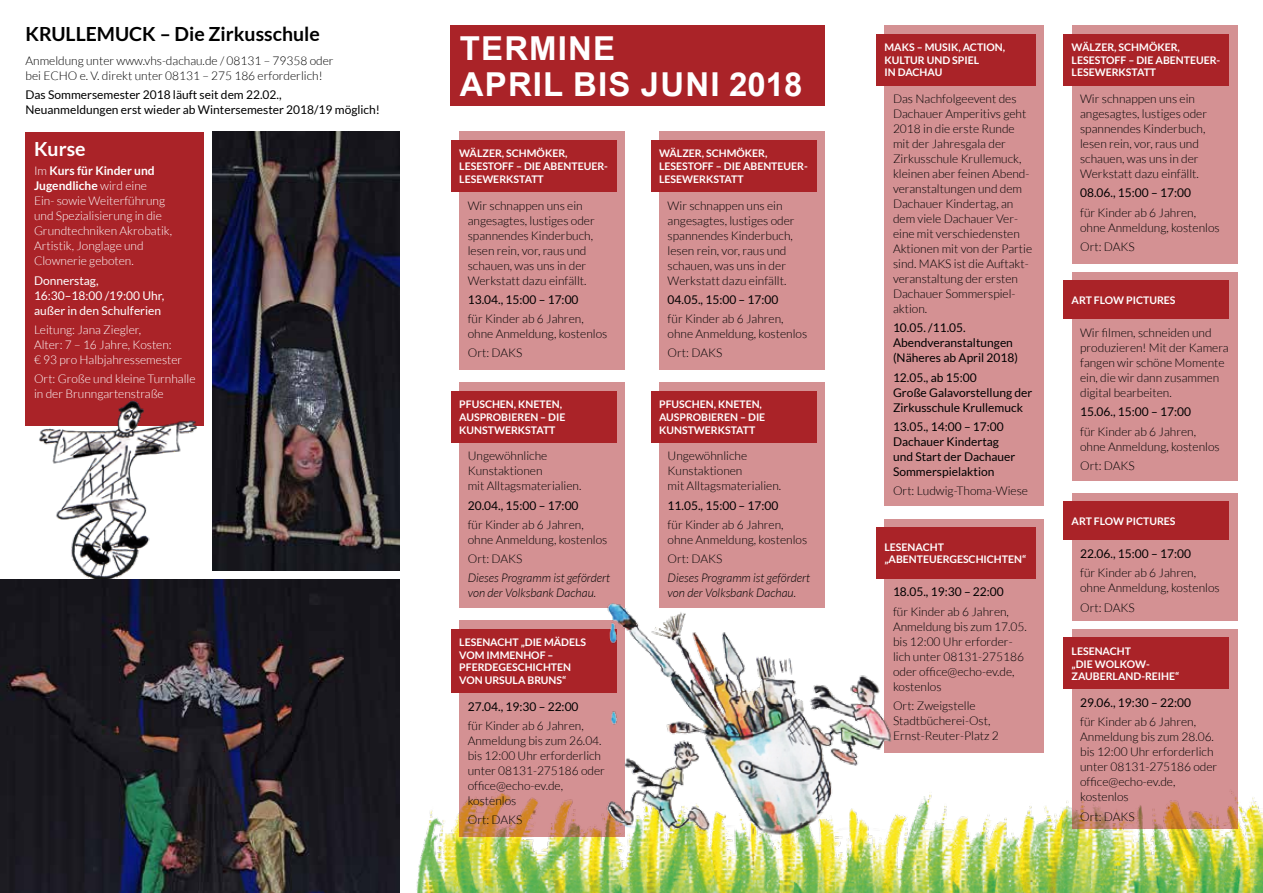
<style>
.page{position:relative;width:1263px;height:893px;background:#fff}
.page>*{position:absolute;margin:0;border:0;box-sizing:border-box;transform-origin:0 0}
.t1{font:700 33px/36px "Arial";letter-spacing:.035em;color:#fff}
.t2{font:700 19.5px "Lato";color:#000}
.t3{font:700 19.5px "Lato";color:#fff}
.t4{font:300 12px/15px "Lato";color:#000}
.t5{font:12px/15px "Lato";color:#000}
.t6{font:300 12px/15px "Lato";color:#fff}
.t7{font:italic 300 12px/15px "Lato";color:#000}
.t8{font:12px/15px "Lato";color:#fff}
.t9{font:700 10.5px/12.6px "Lato";color:#fff}
.s1{font-weight:700}
</style>
<div class="page">
<img style="left:416px;top:783px;width:847px;height:110px">
<div style="left:451px;top:26px;width:374px;height:80px;background:#aa2328"></div>
<div style="left:26px;top:132px;width:178px;height:293px;background:#aa2328"></div>
<div style="left:459px;top:132px;width:166px;height:238px;background:#d49193"></div>
<div style="left:659px;top:132px;width:166px;height:238px;background:#d49193"></div>
<div style="left:1071px;top:26px;width:166px;height:238px;background:#d49193"></div>
<svg style="left:459px;top:620px;width:114px;height:217px;background:#d28f87"></svg>
<svg style="left:1071px;top:629px;width:166px;height:200px;background:#d2908e"></svg>
<div style="left:1071px;top:272px;width:166px;height:208px;background:#d49193"></div>
<div style="left:1071px;top:493px;width:166px;height:128px;background:#d49193"></div>
<div style="left:459px;top:383px;width:166px;height:225px;background:#d49193"></div>
<div style="left:884px;top:26px;width:160px;height:480px;background:#d49193"></div>
<div style="left:884px;top:519px;width:160px;height:234px;background:#d49193"></div>
<div style="left:451px;top:140px;width:166px;height:51px;background:#aa2328"></div>
<div style="left:651px;top:140px;width:165px;height:51px;background:#aa2328"></div>
<div style="left:1063px;top:34px;width:166px;height:51px;background:#aa2328"></div>
<div style="left:451px;top:629px;width:166px;height:64px;background:#aa2328"></div>
<div style="left:1063px;top:638px;width:166px;height:51px;background:#aa2328"></div>
<div style="left:1063px;top:281px;width:166px;height:38px;background:#aa2328"></div>
<div style="left:1063px;top:502px;width:166px;height:38px;background:#aa2328"></div>
<div style="left:451px;top:391px;width:166px;height:51px;background:#aa2328"></div>
<div style="left:876px;top:34px;width:159px;height:51px;background:#aa2328"></div>
<div style="left:876px;top:527px;width:159px;height:51px;background:#aa2328"></div>
<img style="left:36px;top:400px;width:163px;height:180px">
<div style="left:659px;top:383px;width:166px;height:225px;background:#d49193"></div>
<div style="left:651px;top:391px;width:165px;height:51px;background:#aa2328"></div>
<img style="left:573px;top:603px;width:359px;height:247px">
<img style="left:0;top:580px;width:400px;height:313px">
<img style="left:213px;top:132px;width:187px;height:439px">
<h2 class="t2" style="left:26px;top:23px;width:296px">KRULLEMUCK – Die Zirkusschule</h2>
<p class="t4" style="left:26px;top:53px;width:310px">Anmeldung unter www.vhs-dachau.de / 08131 – 79358 oder bei ECHO e. V. direkt unter 08131 – 275 186 erforderlich!</p>
<p class="t5" style="left:26px;top:87px;width:356px">Das Sommersemester 2018 läuft seit dem 22.02.,<br>Neuanmeldungen erst wieder ab Wintersemester 2018/19 möglich!</p>
<h2 class="t3" style="left:34px;top:138px;width:53px">Kurse</h2>
<p class="t6" style="left:34px;top:164px;width:140px">Im <span class="s1">Kurs für Kinder und<br>Jugendliche</span> wird eine<br>Ein- sowie Weiterführung und Spezialisierung in die<br>Grundtechniken Akrobatik,<br>Artistik, Jonglage und<br>Clownerie geboten.</p>
<p class="t8" style="left:34px;top:273px;width:132px">Donnerstag,<br>16:30–18:00 /19:00 Uhr, außer in den Schulferien</p>
<p class="t6" style="left:34px;top:322px;width:150px">Leitung: Jana Ziegler,<br>Alter: 7 – 16 Jahre, Kosten:<br>€ 93 pro Halbjahressemester</p>
<p class="t6" style="left:34px;top:371px;width:163px">Ort: Große und kleine Turnhalle in der Brunngartenstraße</p>
<h1 class="t1" style="left:460px;top:31px;width:344px">TERMINE<br>APRIL BIS JUNI 2018</h1>
<p class="t9" style="left:1071px;top:41px;width:150px">WÄLZER, SCHMÖKER,<br>LESESTOFF – DIE ABENTEUER-<br>LESEWERKSTATT</p>
<p class="t9" style="left:884px;top:41px;width:122px">MAKS – MUSIK, ACTION,<br>KULTUR UND SPIEL<br>IN DACHAU</p>
<p class="t4" style="left:893px;top:91px;width:141px">Das Nachfolgeevent des<br>Dachauer Amperitivs geht<br>2018 in die erste Runde mit der Jahresgala der<br>Zirkusschule Krullemuck, kleinen aber feinen Abend&shy;veranstaltungen und dem<br>Dachauer Kindertag, an dem viele Dachauer Ver&shy;eine mit verschiedensten<br>Aktionen mit von der Partie sind. MAKS ist die Auftakt&shy;veranstaltung der ersten<br>Dachauer Sommerspiel&shy;aktion.</p>
<p class="t5" style="left:893px;top:321px;width:126px">10.05. /11.05.<br>Abendveranstaltungen (Näheres ab April 2018)</p>
<p class="t5" style="left:893px;top:370px;width:141px">12.05., ab 15:00<br>Große Galavorstellung der<br>Zirkusschule Krullemuck</p>
<p class="t5" style="left:893px;top:419px;width:124px">13.05., 14:00 – 17:00<br>Dachauer Kindertag und Start der Dachauer<br>Sommerspielaktion</p>
<p class="t4" style="left:893px;top:483px;width:136px">Ort: Ludwig-Thoma-Wiese</p>
<p class="t4" style="left:1080px;top:91px;width:128px">Wir schnappen uns ein angesagtes, lustiges oder spannendes Kinderbuch, lesen rein, vor, raus und schauen, was uns in der<br>Werkstatt dazu einfällt.</p>
<p class="t5" style="left:1080px;top:186px;width:112px">08.06., 15:00 – 17:00</p>
<p class="t4" style="left:1080px;top:205px;width:141px">für Kinder ab 6 Jahren, ohne Anmeldung, kostenlos</p>
<p class="t4" style="left:1080px;top:239px;width:56px">Ort: DAKS</p>
<p class="t9" style="left:459px;top:147px;width:150px">WÄLZER, SCHMÖKER,<br>LESESTOFF – DIE ABENTEUER-<br>LESEWERKSTATT</p>
<p class="t9" style="left:659px;top:147px;width:150px">WÄLZER, SCHMÖKER,<br>LESESTOFF – DIE ABENTEUER-<br>LESEWERKSTATT</p>
<p class="t4" style="left:468px;top:198px;width:128px">Wir schnappen uns ein angesagtes, lustiges oder spannendes Kinderbuch, lesen rein, vor, raus und schauen, was uns in der<br>Werkstatt dazu einfällt.</p>
<p class="t5" style="left:468px;top:292px;width:112px">13.04., 15:00 – 17:00</p>
<p class="t4" style="left:468px;top:311px;width:141px">für Kinder ab 6 Jahren, ohne Anmeldung, kostenlos</p>
<p class="t4" style="left:468px;top:345px;width:56px">Ort: DAKS</p>
<p class="t4" style="left:668px;top:198px;width:128px">Wir schnappen uns ein angesagtes, lustiges oder spannendes Kinderbuch, lesen rein, vor, raus und schauen, was uns in der<br>Werkstatt dazu einfällt.</p>
<p class="t5" style="left:668px;top:292px;width:112px">04.05., 15:00 – 17:00</p>
<p class="t4" style="left:668px;top:311px;width:141px">für Kinder ab 6 Jahren, ohne Anmeldung, kostenlos</p>
<p class="t4" style="left:668px;top:345px;width:56px">Ort: DAKS</p>
<p class="t9" style="left:1071px;top:294px;width:105px">ART FLOW PICTURES</p>
<p class="t4" style="left:1080px;top:325px;width:150px">Wir filmen, schneiden und produzieren! Mit der Kamera fangen wir schöne Momente ein, die wir dann zusammen digital bearbeiten.</p>
<p class="t5" style="left:1080px;top:404px;width:112px">15.06., 15:00 – 17:00</p>
<p class="t4" style="left:1080px;top:424px;width:141px">für Kinder ab 6 Jahren, ohne Anmeldung, kostenlos</p>
<p class="t4" style="left:1080px;top:458px;width:56px">Ort: DAKS</p>
<p class="t9" style="left:459px;top:398px;width:108px">PFUSCHEN, KNETEN,<br>AUSPROBIEREN – DIE<br>KUNSTWERKSTATT</p>
<p class="t9" style="left:659px;top:398px;width:108px">PFUSCHEN, KNETEN,<br>AUSPROBIEREN – DIE<br>KUNSTWERKSTATT</p>
<p class="t4" style="left:468px;top:449px;width:115px">Ungewöhnliche<br>Kunstaktionen<br>mit Alltagsmaterialien.</p>
<p class="t5" style="left:468px;top:498px;width:112px">20.04., 15:00 – 17:00</p>
<p class="t4" style="left:468px;top:517px;width:141px">für Kinder ab 6 Jahren, ohne Anmeldung, kostenlos</p>
<p class="t4" style="left:468px;top:551px;width:56px">Ort: DAKS</p>
<p class="t7" style="left:468px;top:571px;width:144px">Dieses Programm ist gefördert von der Volksbank Dachau.</p>
<p class="t4" style="left:668px;top:449px;width:115px">Ungewöhnliche<br>Kunstaktionen<br>mit Alltagsmaterialien.</p>
<p class="t5" style="left:668px;top:498px;width:112px">11.05., 15:00 – 17:00</p>
<p class="t4" style="left:668px;top:517px;width:141px">für Kinder ab 6 Jahren, ohne Anmeldung, kostenlos</p>
<p class="t4" style="left:668px;top:551px;width:56px">Ort: DAKS</p>
<p class="t7" style="left:668px;top:571px;width:144px">Dieses Programm ist gefördert von der Volksbank Dachau.</p>
<p class="t9" style="left:1071px;top:515px;width:105px">ART FLOW PICTURES</p>
<p class="t9" style="left:884px;top:540px;width:143px">LESENACHT „ABENTEUERGESCHICHTEN“</p>
<p class="t5" style="left:1080px;top:546px;width:112px">22.06., 15:00 – 17:00</p>
<p class="t4" style="left:1080px;top:566px;width:141px">für Kinder ab 6 Jahren, ohne Anmeldung, kostenlos</p>
<p class="t4" style="left:1080px;top:600px;width:56px">Ort: DAKS</p>
<p class="t5" style="left:893px;top:585px;width:112px">18.05., 19:30 – 22:00</p>
<p class="t4" style="left:893px;top:604px;width:135px">für Kinder ab 6 Jahren,<br>Anmeldung bis zum 17.05. bis 12:00 Uhr erforder&shy;lich unter 08131-275186 oder office@echo-ev.de, kostenlos</p>
<p class="t4" style="left:893px;top:698px;width:107px">Ort: Zweigstelle<br>Stadtbücherei-Ost,<br>Ernst-Reuter-Platz 2</p>
<p class="t9" style="left:459px;top:636px;width:128px">LESENACHT „DIE MÄDELS<br>VOM IMMENHOF –<br>PFERDEGESCHICHTEN<br>VON URSULA BRUNS“</p>
<p class="t9" style="left:1071px;top:645px;width:109px">LESENACHT<br>„DIE WOLKOW-<br>ZAUBERLAND-REIHE“</p>
<p class="t5" style="left:1080px;top:695px;width:112px">29.06., 19:30 – 22:00</p>
<p class="t4" style="left:1080px;top:714px;width:139px">für Kinder ab 6 Jahren,<br>Anmeldung bis zum 28.06. bis 12:00 Uhr erforderlich unter 08131-275186 oder office@echo-ev.de, kostenlos</p>
<p class="t4" style="left:1080px;top:809px;width:56px">Ort: DAKS</p>
<p class="t5" style="left:468px;top:699px;width:112px">27.04., 19:30 – 22:00</p>
<p class="t4" style="left:468px;top:718px;width:139px">für Kinder ab 6 Jahren,<br>Anmeldung bis zum 26.04. bis 12:00 Uhr erforderlich unter 08131-275186 oder office@echo-ev.de, kostenlos</p>
<p class="t4" style="left:468px;top:813px;width:56px">Ort: DAKS</p>
</div>
